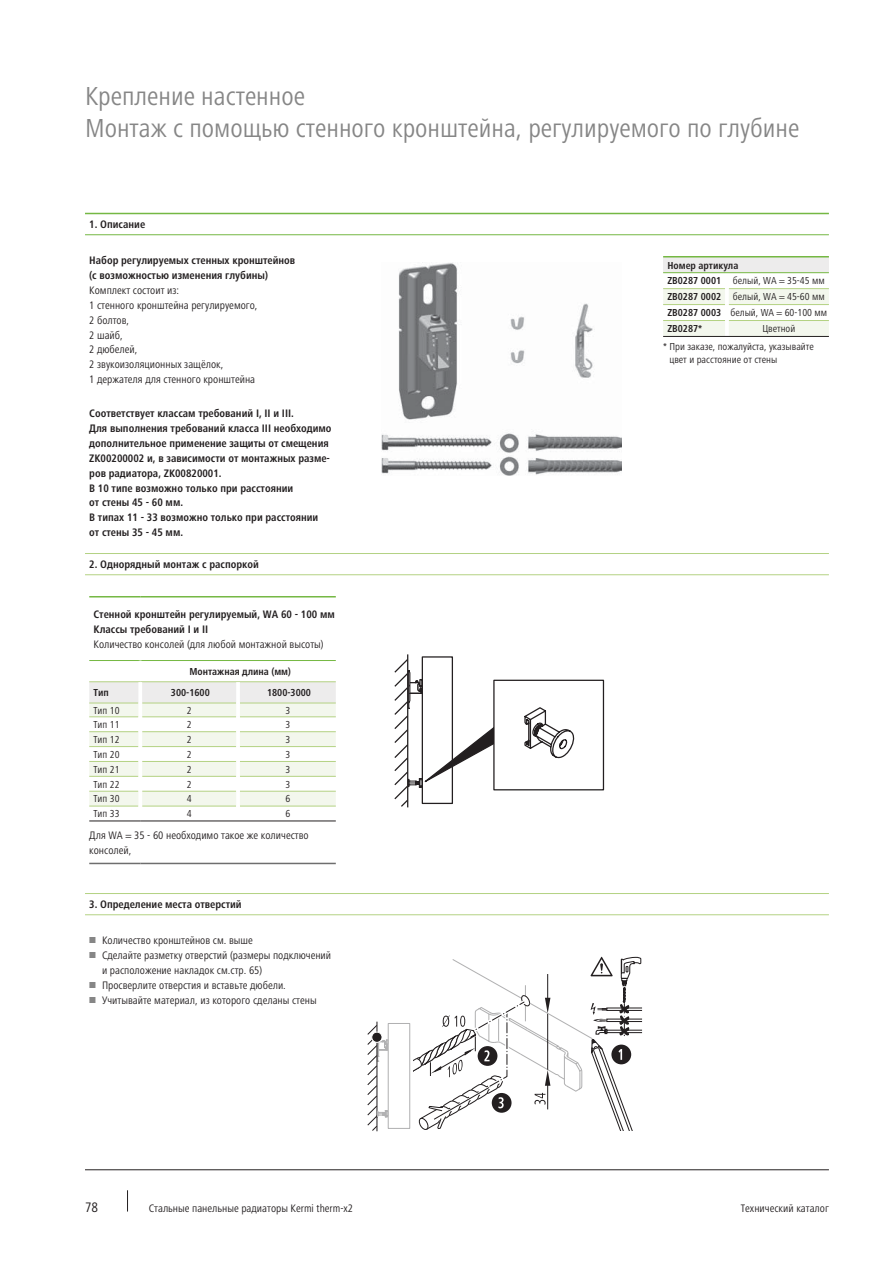
<style>
.page{position:relative;width:893px;height:1263px;background:#fff}
.page>*{position:absolute;margin:0;border:0;box-sizing:border-box;transform-origin:0 0}
.t1{font:condensed 27px/31.8px "Frutiger Next LTW1 G";color:#868686}
.t2{font:condensed 14.25px "Frutiger Next LTW1 G";color:#231f20}
.t3{font:700 condensed 11.25px/14.9px "Frutiger Next LTW1 G";color:#231f20}
.t4{font:condensed 11.25px/14.9px "Frutiger Next LTW1 G";color:#231f20}
.t5{font:700 condensed 10.5px/15.9px "Frutiger Next LTW1 G";color:#231f20}
.t6{font:condensed 10.5px/17.7px "Frutiger Next LTW1 G";color:#231f20}
.s1{font-weight:400}
</style>
<div class="page">
<svg style="left:127px;top:1190px;width:1px;height:22px"></svg>
<svg style="left:85px;top:575px;width:255px;height:341px"></svg>
<hr style="left:85px;top:213px;width:744px;height:1px;background:#75b843">
<hr style="left:85px;top:553px;width:744px;height:1px;background:#b4d283">
<hr style="left:85px;top:574px;width:744px;height:1px;background:#b4d283">
<hr style="left:85px;top:1169px;width:744px;height:1px;background:#231f20">
<hr style="left:85px;top:893px;width:744px;height:1px;background:#b4d283">
<hr style="left:85px;top:914px;width:744px;height:1px;background:#b4d283">
<hr style="left:85px;top:235px;width:744px;height:1px;background:#75b843">
<img style="left:381px;top:262px;width:241px;height:213px">
<div style="left:663px;top:257px;width:166px;height:16px;background:#edecec"></div>
<svg style="left:663px;top:273px;width:166px;height:63px"></svg>
<hr style="left:663px;top:288px;width:62px;height:1px;background:#b4d283">
<hr style="left:729px;top:288px;width:100px;height:1px;background:#b4d283">
<hr style="left:663px;top:304px;width:62px;height:1px;background:#b4d283">
<hr style="left:729px;top:304px;width:100px;height:1px;background:#b4d283">
<hr style="left:663px;top:320px;width:62px;height:1px;background:#b4d283">
<hr style="left:729px;top:320px;width:100px;height:1px;background:#b4d283">
<hr style="left:725px;top:273px;width:4px;height:16px;background:#fff">
<hr style="left:725px;top:289px;width:4px;height:16px;background:#fff">
<hr style="left:725px;top:305px;width:4px;height:16px;background:#fff">
<hr style="left:725px;top:321px;width:4px;height:15px;background:#fff">
<hr style="left:663px;top:336px;width:166px;height:1px;background:#231f20">
<hr style="left:663px;top:256px;width:166px;height:2px;background:#75b843">
<hr style="left:663px;top:272px;width:166px;height:1px;background:#75b843">
<div style="left:89px;top:597px;width:247px;height:64px;background:#fff"></div>
<svg style="left:89px;top:682px;width:247px;height:124px"></svg>
<hr style="left:89px;top:716px;width:49px;height:1px;background:#b4d283">
<hr style="left:142px;top:716px;width:94px;height:1px;background:#b4d283">
<hr style="left:240px;top:716px;width:96px;height:1px;background:#b4d283">
<hr style="left:89px;top:731px;width:49px;height:1px;background:#b4d283">
<hr style="left:142px;top:731px;width:94px;height:1px;background:#b4d283">
<hr style="left:240px;top:731px;width:96px;height:1px;background:#b4d283">
<hr style="left:89px;top:746px;width:49px;height:1px;background:#b4d283">
<hr style="left:142px;top:746px;width:94px;height:1px;background:#b4d283">
<hr style="left:240px;top:746px;width:96px;height:1px;background:#b4d283">
<hr style="left:89px;top:761px;width:49px;height:1px;background:#b4d283">
<hr style="left:142px;top:761px;width:94px;height:1px;background:#b4d283">
<hr style="left:240px;top:761px;width:96px;height:1px;background:#b4d283">
<hr style="left:89px;top:776px;width:49px;height:1px;background:#b4d283">
<hr style="left:142px;top:776px;width:94px;height:1px;background:#b4d283">
<hr style="left:240px;top:776px;width:96px;height:1px;background:#b4d283">
<hr style="left:89px;top:791px;width:49px;height:1px;background:#b4d283">
<hr style="left:142px;top:791px;width:94px;height:1px;background:#b4d283">
<hr style="left:240px;top:791px;width:96px;height:1px;background:#b4d283">
<hr style="left:89px;top:806px;width:49px;height:1px;background:#b4d283">
<hr style="left:142px;top:806px;width:94px;height:1px;background:#b4d283">
<hr style="left:240px;top:806px;width:96px;height:1px;background:#b4d283">
<hr style="left:89px;top:596px;width:51px;height:2px;background:#75b843">
<hr style="left:140px;top:596px;width:196px;height:2px;background:#75b843">
<hr style="left:89px;top:660px;width:51px;height:1px;background:#75b843">
<hr style="left:140px;top:660px;width:196px;height:1px;background:#75b843">
<hr style="left:139px;top:661px;width:3px;height:20px;background:#fff">
<hr style="left:89px;top:681px;width:51px;height:1px;background:#b4d283">
<hr style="left:140px;top:681px;width:196px;height:1px;background:#b4d283">
<hr style="left:89px;top:703px;width:49px;height:1px;background:#b4d283">
<hr style="left:142px;top:703px;width:94px;height:1px;background:#b4d283">
<hr style="left:240px;top:703px;width:96px;height:1px;background:#b4d283">
<hr style="left:138px;top:682px;width:4px;height:21px;background:#fff">
<hr style="left:236px;top:682px;width:4px;height:21px;background:#fff">
<hr style="left:138px;top:703px;width:4px;height:14px;background:#fff">
<hr style="left:236px;top:703px;width:4px;height:14px;background:#fff">
<hr style="left:138px;top:717px;width:4px;height:15px;background:#fff">
<hr style="left:236px;top:717px;width:4px;height:15px;background:#fff">
<hr style="left:138px;top:732px;width:4px;height:15px;background:#fff">
<hr style="left:236px;top:732px;width:4px;height:15px;background:#fff">
<hr style="left:138px;top:747px;width:4px;height:14px;background:#fff">
<hr style="left:236px;top:747px;width:4px;height:14px;background:#fff">
<hr style="left:138px;top:761px;width:4px;height:15px;background:#fff">
<hr style="left:236px;top:761px;width:4px;height:15px;background:#fff">
<hr style="left:138px;top:776px;width:4px;height:15px;background:#fff">
<hr style="left:236px;top:776px;width:4px;height:15px;background:#fff">
<hr style="left:138px;top:791px;width:4px;height:15px;background:#fff">
<hr style="left:236px;top:791px;width:4px;height:15px;background:#fff">
<hr style="left:138px;top:806px;width:4px;height:15px;background:#fff">
<hr style="left:236px;top:806px;width:4px;height:15px;background:#fff">
<hr style="left:89px;top:821px;width:51px;height:1px;background:#231f20">
<hr style="left:140px;top:821px;width:196px;height:1px;background:#231f20">
<hr style="left:89px;top:863px;width:51px;height:1px;background:#6e6e6e">
<hr style="left:140px;top:863px;width:196px;height:1px;background:#6e6e6e">
<hr style="left:407px;top:654px;width:1px;height:153px;background:#231f20">
<svg style="left:394px;top:658px;width:211px;height:150px"></svg>
<hr style="left:376px;top:1022px;width:1px;height:109px;background:#231f20">
<div style="left:388px;top:1023px;width:22px;height:106px;border:1px solid #b1b1b2"></div>
<svg style="left:367px;top:1024px;width:28px;height:108px"></svg>
<div style="left:372px;top:1032px;width:10px;height:10px;background:#231f20;border-radius:50%"></div>
<div style="left:371px;top:1032px;width:11px;height:11px;border:1px solid #fff;border-radius:50%"></div>
<svg style="left:414px;top:956px;width:228px;height:175px"></svg>
<h1 class="t1" style="left:85px;top:82px;width:716px">Крепление настенное<br>Монтаж с помощью стенного кронштейна, регулируемого по глубине</h1>
<p class="t3" style="left:89px;top:217px;width:57px">1. Описание</p>
<p class="t3" style="left:89px;top:253px;width:208px">Набор регулируемых стенных кронштейнов (с возможностью изменения глубины)</p>
<p class="t4" style="left:89px;top:284px;width:170px">Комплект состоит из:<br>1 стенного кронштейна регулируемого,<br>2 болтов,<br>2 шайб,<br>2 дюбелей,<br>2 звукоизоляционных защёлок,<br>1 держателя для стенного кронштейна</p>
<p class="t3" style="left:89px;top:406px;width:244px">Соответствует классам требований I, II и III.<br>Для выполнения требований класса III необходимо дополнительное применение защиты от смещения ZK00200002 и, в зависимости от монтажных разме&shy;ров радиатора, ZK00820001.<br>В 10 типе возможно только при расстоянии<br>от стены 45 - 60 мм.<br>В типах 11 - 33 возможно только при расстоянии<br>от стены 35 - 45 мм.</p>
<p class="t3" style="left:89px;top:557px;width:171px">2. Однорядный монтаж с распоркой</p>
<p class="t3" style="left:94px;top:607px;width:243px">Стенной кронштейн регулируемый, WA 60 - 100 мм<br>Классы требований I и II</p>
<p class="t4" style="left:94px;top:638px;width:232px">Количество консолей (для любой монтажной высоты)</p>
<p class="t5" style="left:189px;top:663px;width:103px">Монтажная длина (мм)</p>
<p class="t5" style="left:94px;top:685px;width:17px">Тип</p>
<p class="t5" style="left:171px;top:685px;width:40px">300-1600</p>
<p class="t5" style="left:267px;top:685px;width:45px">1800-3000</p>
<p class="t6" style="left:94px;top:702px;width:28px">Тип 10</p>
<p class="t6" style="left:187px;top:702px;width:6px">2</p>
<p class="t6" style="left:285px;top:702px;width:6px">3</p>
<p class="t6" style="left:94px;top:717px;width:28px">Тип 11</p>
<p class="t6" style="left:187px;top:717px;width:6px">2</p>
<p class="t6" style="left:285px;top:717px;width:6px">3</p>
<p class="t6" style="left:94px;top:731px;width:28px">Тип 12</p>
<p class="t6" style="left:187px;top:731px;width:6px">2</p>
<p class="t6" style="left:285px;top:731px;width:6px">3</p>
<p class="t6" style="left:94px;top:746px;width:28px">Тип 20</p>
<p class="t6" style="left:187px;top:746px;width:6px">2</p>
<p class="t6" style="left:285px;top:746px;width:6px">3</p>
<p class="t6" style="left:94px;top:761px;width:28px">Тип 21</p>
<p class="t6" style="left:187px;top:761px;width:6px">2</p>
<p class="t6" style="left:285px;top:761px;width:6px">3</p>
<p class="t6" style="left:94px;top:776px;width:28px">Тип 22</p>
<p class="t6" style="left:187px;top:776px;width:6px">2</p>
<p class="t6" style="left:285px;top:776px;width:6px">3</p>
<p class="t6" style="left:94px;top:791px;width:28px">Тип 30</p>
<p class="t6" style="left:187px;top:791px;width:6px">4</p>
<p class="t6" style="left:285px;top:791px;width:6px">6</p>
<p class="t6" style="left:94px;top:806px;width:28px">Тип 33</p>
<p class="t6" style="left:187px;top:806px;width:6px">4</p>
<p class="t6" style="left:285px;top:806px;width:6px">6</p>
<p class="t4" style="left:89px;top:828px;width:221px">Для WA = 35 - 60 необходимо такое же количество консолей,</p>
<p class="t3" style="left:89px;top:897px;width:154px">3. Определение места отверстий</p>
<p class="t4" style="left:102px;top:934px;width:231px">Количество кронштейнов см. выше<br>Сделайте разметку отверстий (размеры подключений и расположение накладок см.стр. 65)<br>Просверлите отверстия и вставьте дюбели.<br>Учитывайте материал, из которого сделаны стены</p>
<p class="t5" style="left:667px;top:257px;width:161px">Номер артикула<br>ZB0287 0001 <span class="s1">белый, WA = 35-45 мм<br></span>ZB0287 0002 <span class="s1">белый, WA = 45-60 мм<br></span>ZB0287 0003 <span class="s1">белый, WA = 60-100 мм<br></span>ZB0287*</p>
<p class="t6" style="left:663px;top:321px;width:152px;text-indent:99px">Цветной<br>* При заказе, пожалуйста, указывайте</p>
<p class="t6" style="left:669px;top:351px;width:109px">цвет и расстояние от стены</p>
<p class="t2" style="left:85px;top:1201px;width:15px">78</p>
<p class="t4" style="left:149px;top:1201px;width:206px">Стальные панельные радиаторы Kermi therm-x2</p>
<p class="t4" style="left:741px;top:1201px;width:90px">Технический каталог</p>
</div>
